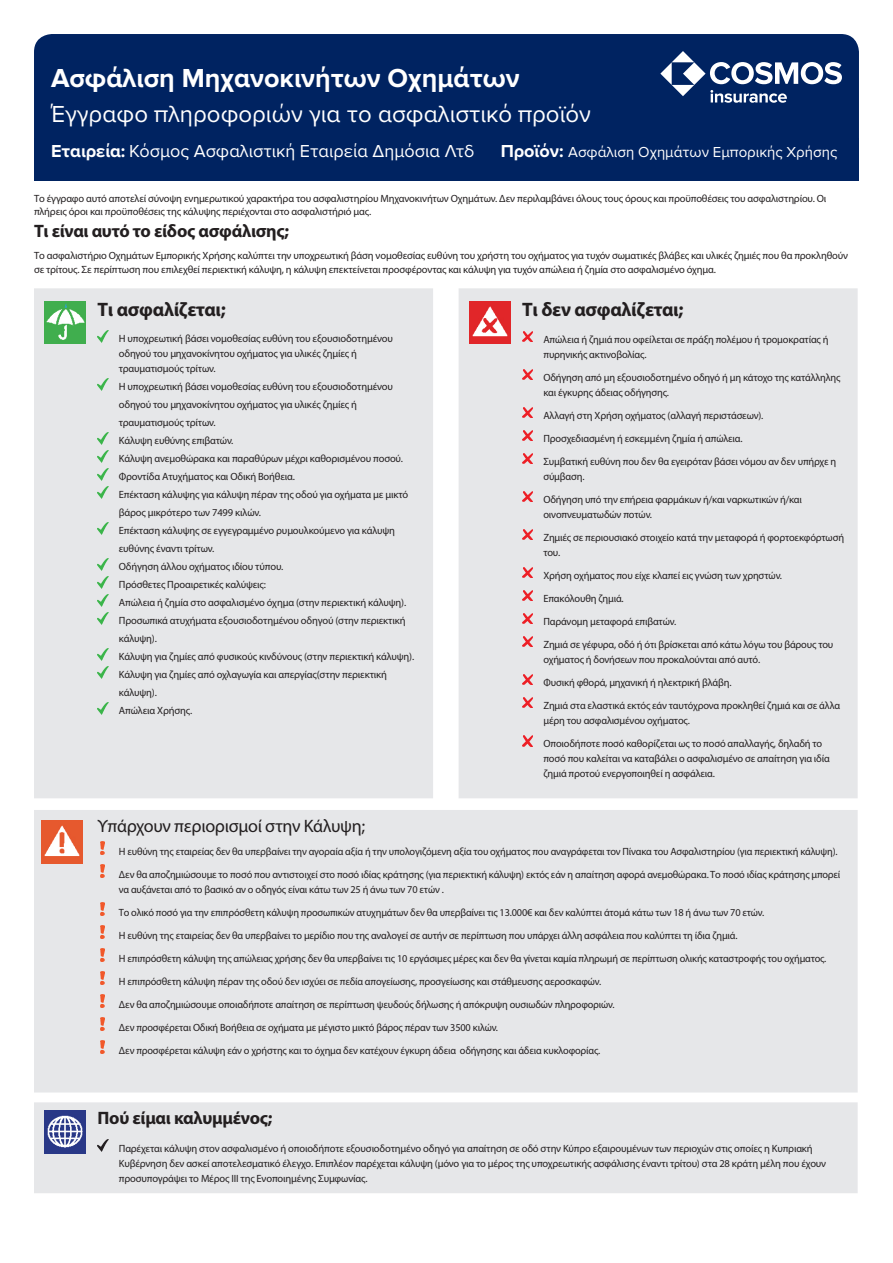
<style>
.page{position:relative;width:893px;height:1263px;background:#fff}
.page>*{position:absolute;margin:0;border:0;box-sizing:border-box;transform-origin:0 0}
.t1{font:700 27px "Proxima Nova";color:#fff}
.t2{font:24px "Proxima Nova";color:#fff}
.t3{font:700 19.5px "Myriad Pro";letter-spacing:-.015em;color:#231f20}
.t4{font:700 18px "Myriad Pro";letter-spacing:-.015em;color:#231f20}
.t5{font:18px "Proxima Nova";color:#fff}
.t6{font:18px "Myriad Pro";letter-spacing:-.015em;color:#231f20}
.t7{font:15px "Proxima Nova";color:#fff}
.t8{font:10.5px/23px "Myriad Pro";letter-spacing:-.015em;color:#231f20}
.s1{font-weight:700}
.s2{font-weight:700;font-size:18px}
</style>
<div class="page">
<div style="left:34px;top:288px;width:824px;height:510px;background:#e6e7e9"></div>
<img style="left:45px;top:301px;width:41px;height:43px">
<svg style="left:98px;top:330px;width:10px;height:12px"></svg>
<svg style="left:98px;top:378px;width:10px;height:12px"></svg>
<svg style="left:98px;top:432px;width:10px;height:12px"></svg>
<svg style="left:98px;top:450px;width:10px;height:12px"></svg>
<svg style="left:98px;top:468px;width:10px;height:12px"></svg>
<svg style="left:98px;top:486px;width:10px;height:12px"></svg>
<svg style="left:98px;top:522px;width:10px;height:12px"></svg>
<svg style="left:98px;top:558px;width:10px;height:12px"></svg>
<svg style="left:98px;top:576px;width:10px;height:12px"></svg>
<svg style="left:98px;top:594px;width:10px;height:12px"></svg>
<svg style="left:98px;top:612px;width:10px;height:12px"></svg>
<svg style="left:98px;top:648px;width:10px;height:12px"></svg>
<svg style="left:98px;top:666px;width:10px;height:12px"></svg>
<svg style="left:98px;top:702px;width:10px;height:12px"></svg>
<img style="left:469px;top:301px;width:41px;height:43px">
<svg style="left:522px;top:331px;width:11px;height:11px"></svg>
<svg style="left:522px;top:369px;width:11px;height:11px"></svg>
<svg style="left:522px;top:407px;width:11px;height:11px"></svg>
<svg style="left:522px;top:430px;width:11px;height:11px"></svg>
<svg style="left:522px;top:453px;width:11px;height:11px"></svg>
<svg style="left:522px;top:491px;width:11px;height:11px"></svg>
<svg style="left:522px;top:529px;width:11px;height:11px"></svg>
<svg style="left:522px;top:567px;width:11px;height:11px"></svg>
<svg style="left:522px;top:590px;width:11px;height:11px"></svg>
<svg style="left:522px;top:613px;width:11px;height:11px"></svg>
<svg style="left:522px;top:636px;width:11px;height:11px"></svg>
<svg style="left:522px;top:674px;width:11px;height:11px"></svg>
<svg style="left:522px;top:697px;width:11px;height:11px"></svg>
<svg style="left:522px;top:735px;width:11px;height:11px"></svg>
<div style="left:34px;top:810px;width:824px;height:282px;background:#e6e7e9"></div>
<svg style="left:101px;top:842px;width:3px;height:13px"></svg>
<svg style="left:101px;top:865px;width:3px;height:13px"></svg>
<svg style="left:101px;top:903px;width:3px;height:13px"></svg>
<svg style="left:101px;top:926px;width:3px;height:13px"></svg>
<svg style="left:101px;top:949px;width:3px;height:13px"></svg>
<svg style="left:101px;top:972px;width:3px;height:13px"></svg>
<svg style="left:101px;top:995px;width:3px;height:13px"></svg>
<svg style="left:101px;top:1018px;width:3px;height:13px"></svg>
<svg style="left:101px;top:1041px;width:3px;height:13px"></svg>
<img style="left:41px;top:820px;width:41px;height:43px">
<div style="left:34px;top:1102px;width:824px;height:91px;background:#e6e7e9"></div>
<img style="left:45px;top:1111px;width:41px;height:42px">
<svg style="left:98px;top:1140px;width:10px;height:11px"></svg>
<div style="left:34px;top:34px;width:825px;height:147px;background:#002361;border-radius:18px"></div>
<svg style="left:660px;top:51px;width:182px;height:52px"></svg>
<h1 class="t1" style="left:51px;top:62px;width:470px">Ασφάλιση Μηχανοκινήτων Οχημάτων</h1>
<h2 class="t2" style="left:51px;top:100px;width:541px">Έγγραφο πληροφοριών για το ασφαλιστικό προϊόν</h2>
<h3 class="t5" style="left:51px;top:140px;width:425px"><span class="s1">Εταιρεία:</span> Κόσμος Ασφαλιστική Εταιρεία Δημόσια Λτδ</h3>
<h3 class="t7" style="left:501px;top:143px;width:338px"><span class="s2">Προϊόν:</span> Ασφάλιση Οχημάτων Εμπορικής Χρήσης</h3>
<p class="t8" style="left:34px;top:191px;width:794px;line-height:13.5px">Το έγγραφο αυτό αποτελεί σύνοψη ενημερωτικού χαρακτήρα του ασφαλιστηρίου Μηχανοκινήτων Οχημάτων. Δεν περιλαμβάνει όλους τους όρους και προϋποθέσεις του ασφαλιστηρίου. Οι πλήρεις όροι και προϋποθέσεις της κάλυψης περιέχονται στο ασφαλιστήριό μας.</p>
<h3 class="t4" style="left:34px;top:219px;width:257px">Τι είναι αυτό το είδος ασφάλισης;</h3>
<p class="t8" style="left:34px;top:249px;width:815px;line-height:13.5px">Το ασφαλιστήριο Οχημάτων Εμπορικής Χρήσης καλύπτει την υποχρεωτική βάση νομοθεσίας ευθύνη του χρήστη του οχήματος για τυχόν σωματικές βλάβες και υλικές ζημιές που θα προκληθούν σε τρίτους. Σε περίπτωση που επιλεχθεί περιεκτική κάλυψη, η κάλυψη επεκτείνεται προσφέροντας και κάλυψη για τυχόν απώλεια ή ζημία στο ασφαλισμένο όχημα.</p>
<h3 class="t3" style="left:98px;top:296px;width:130px">Τι ασφαλίζεται;</h3>
<p class="t8" style="left:119px;top:331px;width:276px;line-height:15px">Η υποχρεωτική βάσει νομοθεσίας ευθύνη του εξουσιοδοτημένου οδηγού του μηχανοκίνητου οχήματος για υλικές ζημίες ή τραυματισμούς τρίτων.</p>
<p class="t8" style="left:119px;top:378px;width:297px;line-height:18px">Η υποχρεωτική βάσει νομοθεσίας ευθύνη του εξουσιοδοτημένου οδηγού του μηχανοκίνητου οχήματος για υλικές ζημίες ή τραυματισμούς τρίτων.<br>Κάλυψη ευθύνης επιβατών.<br>Κάλυψη ανεμοθώρακα και παραθύρων μέχρι καθορισμένου ποσού.<br>Φροντίδα Ατυχήματος και Οδική Βοήθεια.<br>Επέκταση κάλυψης για κάλυψη πέραν της οδού για οχήματα με μικτό βάρος μικρότερο των 7499 κιλών.<br>Επέκταση κάλυψης σε εγγεγραμμένο ρυμουλκούμενο για κάλυψη ευθύνης έναντι τρίτων.<br>Οδήγηση άλλου οχήματος ιδίου τύπου.<br>Πρόσθετες Προαιρετικές καλύψεις:<br>Απώλεια ή ζημία στο ασφαλισμένο όχημα (στην περιεκτική κάλυψη).<br>Προσωπικά ατυχήματα εξουσιοδοτημένου οδηγού (στην περιεκτική κάλυψη).<br>Κάλυψη για ζημίες από φυσικούς κινδύνους (στην περιεκτική κάλυψη).<br>Κάλυψη για ζημίες από οχλαγωγία και απεργίας(στην περιεκτική κάλυψη).<br>Απώλεια Χρήσης.</p>
<h3 class="t3" style="left:522px;top:296px;width:163px">Τι δεν ασφαλίζεται;</h3>
<p class="t8" style="left:543px;top:332px;width:287px;line-height:15px">Απώλεια ή ζημιά που οφείλεται σε πράξη πολέμου ή τρομοκρατίας ή πυρηνικής ακτινοβολίας.</p>
<p class="t8" style="left:543px;top:370px;width:299px;line-height:15px">Οδήγηση από μη εξουσιοδοτημένο οδηγό ή μη κάτοχο της κατάλληλης και έγκυρης άδειας οδήγησης.</p>
<p class="t8" style="left:543px;top:404px;width:294px">Αλλαγή στη Χρήση οχήματος (αλλαγή περιστάσεων).<br>Προσχεδιασμένη ή εσκεμμένη ζημία ή απώλεια.<br>Συμβατική ευθύνη που δεν θα εγειρόταν βάσει νόμου αν δεν υπήρχε η</p>
<p class="t8" style="left:543px;top:465px;width:260px">σύμβαση.<br>Οδήγηση υπό την επήρεια φαρμάκων ή/και ναρκωτικών ή/και</p>
<p class="t8" style="left:543px;top:503px;width:302px">οινοπνευματωδών ποτών.<br>Ζημιές σε περιουσιακό στοιχείο κατά την μεταφορά ή φορτοεκφόρτωσή</p>
<p class="t8" style="left:543px;top:541px;width:291px">του.<br>Χρήση οχήματος που είχε κλαπεί εις γνώση των χρηστών.<br>Επακόλουθη ζημιά.<br>Παράνομη μεταφορά επιβατών.<br>Ζημιά σε γέφυρα, οδό ή ότι βρίσκεται από κάτω λόγω του βάρους του</p>
<p class="t8" style="left:543px;top:648px;width:298px">οχήματος ή δονήσεων που προκαλούνται από αυτό.<br>Φυσική φθορά, μηχανική ή ηλεκτρική βλάβη.<br>Ζημιά στα ελαστικά εκτός εάν ταυτόχρονα προκληθεί ζημιά και σε άλλα</p>
<p class="t8" style="left:543px;top:709px;width:280px">μέρη του ασφαλισμένου οχήματος.<br>Οποιοδήποτε ποσό καθορίζεται ως το ποσό απαλλαγής, δηλαδή το</p>
<p class="t8" style="left:543px;top:751px;width:288px;line-height:15px">ποσό που καλείται να καταβάλει ο ασφαλισμένο σε απαίτηση για ιδία ζημιά προτού ενεργοποιηθεί η ασφάλεια.</p>
<h3 class="t6" style="left:98px;top:815px;width:269px">Υπάρχουν περιορισμοί στην Κάλυψη;</h3>
<p class="t8" style="left:119px;top:840px;width:723px">Η ευθύνη της εταιρείας δεν θα υπερβαίνει την αγοραία αξία ή την υπολογιζόμενη αξία του οχήματος που αναγράφεται τον Πίνακα του Ασφαλιστηρίου (για περιεκτική κάλυψη).<br>Δεν θα αποζημιώσουμε το ποσό που αντιστοιχεί στο ποσό ιδίας κράτησης (για περιεκτική κάλυψη) εκτός εάν η απαίτηση αφορά ανεμοθώρακα. Το ποσό ιδίας κράτησης μπορεί</p>
<p class="t8" style="left:119px;top:878px;width:709px">να αυξάνεται από το βασικό αν ο οδηγός είναι κάτω των 25 ή άνω των 70 ετών .<br>Το ολικό ποσό για την επιπρόσθετη κάλυψη προσωπικών ατυχημάτων δεν θα υπερβαίνει τις 13.000€ και δεν καλύπτει άτομά κάτω των 18 ή άνω των 70 ετών.<br>Η ευθύνη της εταιρείας δεν θα υπερβαίνει το μερίδιο που της αναλογεί σε αυτήν σε περίπτωση που υπάρχει άλλη ασφάλεια που καλύπτει τη ίδια ζημιά.<br>Η επιπρόσθετη κάλυψη της απώλειας χρήσης δεν θα υπερβαίνει τις 10 εργάσιμες μέρες και δεν θα γίνεται καμία πληρωμή σε περίπτωση ολικής καταστροφής του οχήματος.<br>Η επιπρόσθετη κάλυψη πέραν της οδού δεν ισχύει σε πεδία απογείωσης, προσγείωσης και στάθμευσης αεροσκαφών.<br>Δεν θα αποζημιώσουμε οποιαδήποτε απαίτηση σε περίπτωση ψευδούς δήλωσης ή απόκρυψη ουσιωδών πληροφοριών.<br>Δεν προσφέρεται Οδική Βοήθεια σε οχήματα με μέγιστο μικτό βάρος πέραν των 3500 κιλών.<br>Δεν προσφέρεται κάλυψη εάν ο χρήστης και το όχημα δεν κατέχουν έγκυρη άδεια οδήγησης και άδεια κυκλοφορίας.</p>
<h3 class="t4" style="left:98px;top:1106px;width:176px">Πού είμαι καλυμμένος;</h3>
<p class="t8" style="left:119px;top:1140px;width:709px;line-height:15px">Παρέχεται κάλυψη στον ασφαλισμένο ή οποιοδήποτε εξουσιοδοτημένο οδηγό για απαίτηση σε οδό στην Κύπρο εξαιρουμένων των περιοχών στις οποίες η Κυπριακή<br>Κυβέρνηση δεν ασκεί αποτελεσματικό έλεγχο. Επιπλέον παρέχεται κάλυψη (μόνο για το μέρος της υποχρεωτικής ασφάλισης έναντι τρίτου) στα 28 κράτη μέλη που έχουν προσυπογράψει το Μέρος ΙΙΙ της Ενοποιημένης Συμφωνίας.</p>
</div>
